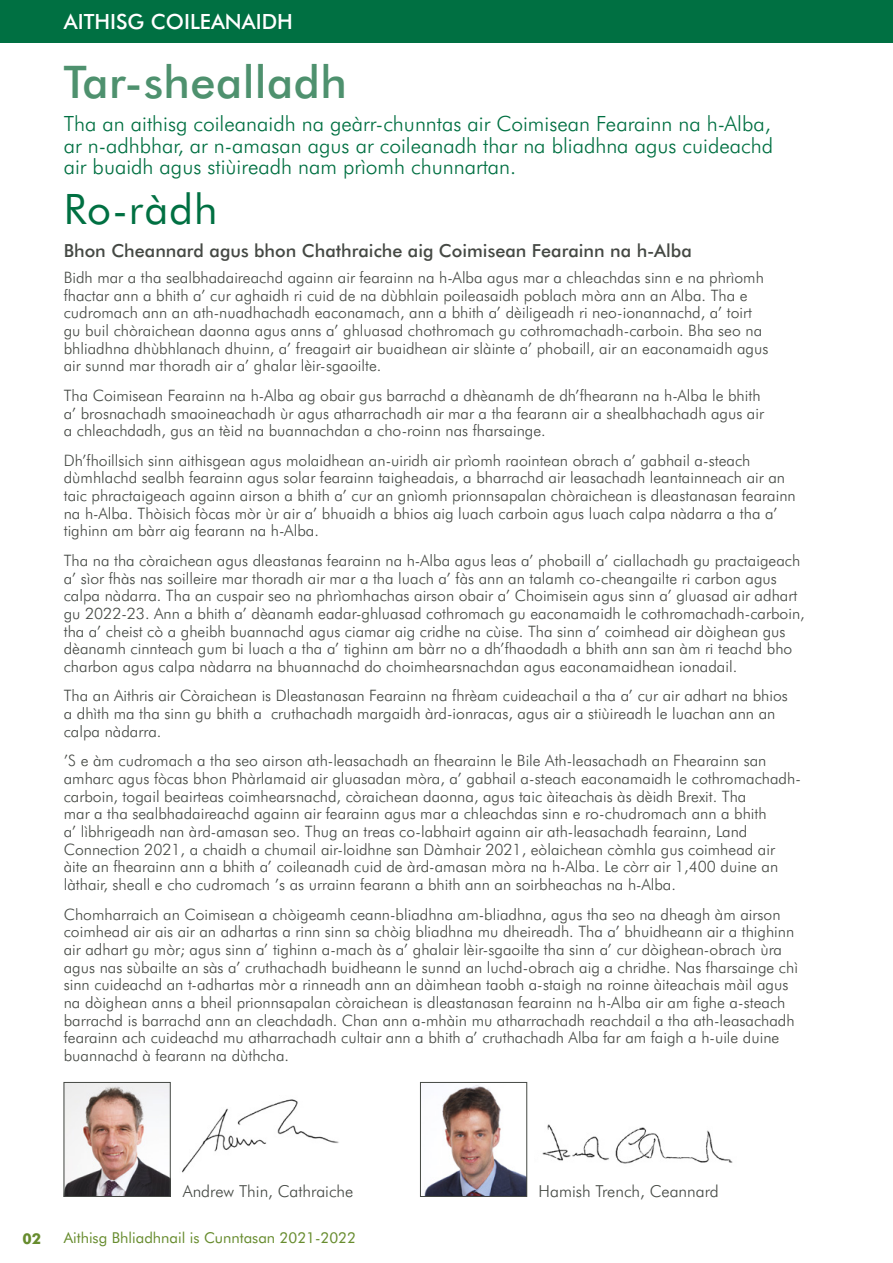
<style>
.page{position:relative;width:893px;height:1263px;background:#fff}
.page>*{position:absolute;margin:0;border:0;box-sizing:border-box;transform-origin:0 0}
.CHAPTER_heading{font:500 45px "Futura BT";letter-spacing:.01em;color:#4e916e}
.Heading{font:42px "Futura BT";letter-spacing:.02em;color:#007042}
.Section_Intro{font:300 21px/21.8px "Futura BT";color:#007042;text-align:justify}
.Section_heading{font:500 21px "Futura BT";color:#fff}
.Figure_heading{font:500 18px "Futura BT";color:#454944}
.Body{font:300 16.5px "Futura BT";color:#454944}
.Body-2{font:300 15.75px/17.7px "Futura BT";color:#454944}
.t1{font:15px "Futura BT";color:#678c2e}
.t2{font:700 15px "Futura BT";color:#678c2e}
</style>
<div class="page">
<div style="left:0;top:0;width:893px;height:43px;background:#007042"></div>
<img style="left:66px;top:1084px;width:102px;height:111px">
<div style="left:64px;top:1082px;width:106px;height:115px;border:1px solid #454944"></div>
<img style="left:182px;top:1099px;width:157px;height:74px">
<img style="left:424px;top:1085px;width:101px;height:110px">
<div style="left:420px;top:1082px;width:107px;height:115px;border:1px solid #454944"></div>
<img style="left:542px;top:1124px;width:191px;height:40px">
<h1 class="Section_heading" style="left:64px;top:9px;width:231px">AITHISG COILEANAIDH</h1>
<h1 class="CHAPTER_heading" style="left:64px;top:55px;width:285px">Tar-shealladh</h1>
<p class="Section_Intro" style="left:64px;top:112px;width:711px">Tha an aithisg coileanaidh na geàrr-chunntas air Coimisean Fearainn na h-Alba, ar n-adhbhar, ar n-amasan agus ar coileanadh thar na bliadhna agus cuideachd air buaidh agus stiùireadh nam prìomh chunnartan.</p>
<h1 class="Heading" style="left:64px;top:183px;width:155px">Ro-ràdh</h1>
<p class="Figure_heading" style="left:64px;top:239px;width:630px">Bhon Cheannard agus bhon Chathraiche aig Coimisean Fearainn na h-Alba</p>
<p class="Body-2" style="left:64px;top:268px;width:706px">Bidh mar a tha sealbhadaireachd againn air fearainn na h-Alba agus mar a chleachdas sinn e na phrìomh fhactar ann a bhith a’ cur aghaidh ri cuid de na dùbhlain poileasaidh poblach mòra ann an Alba. Tha e cudromach ann an ath-nuadhachadh eaconamach, ann a bhith a’ dèiligeadh ri neo-ionannachd, a’ toirt gu buil chòraichean daonna agus anns a’ ghluasad chothromach gu cothromachadh-carboin. Bha seo na bhliadhna dhùbhlanach dhuinn, a’ freagairt air buaidhean air slàinte a’ phobaill, air an eaconamaidh agus air sunnd mar thoradh air a’ ghalar lèir-sgaoilte.</p>
<p class="Body-2" style="left:64px;top:386px;width:702px">Tha Coimisean Fearainn na h-Alba ag obair gus barrachd a dhèanamh de dh’fhearann na h-Alba le bhith a’ brosnachadh smaoineachadh ùr agus atharrachadh air mar a tha fearann air a shealbhachadh agus air a chleachdadh, gus an tèid na buannachdan a cho-roinn nas fharsainge.</p>
<p class="Body-2" style="left:64px;top:451px;width:733px">Dh’fhoillsich sinn aithisgean agus molaidhean an-uiridh air prìomh raointean obrach a’ gabhail a-steach dùmhlachd sealbh fearainn agus solar fearainn taigheadais, a bharrachd air leasachadh leantainneach air an taic phractaigeach againn airson a bhith a’ cur an gnìomh prionnsapalan chòraichean is dleastanasan fearainn na h-Alba. Thòisich fòcas mòr ùr air a’ bhuaidh a bhios aig luach carboin agus luach calpa nàdarra a tha a’ tighinn am bàrr aig fearann na h-Alba.</p>
<p class="Body-2" style="left:64px;top:551px;width:742px">Tha na tha còraichean agus dleastanas fearainn na h-Alba agus leas a’ phobaill a’ ciallachadh gu practaigeach a’ sìor fhàs nas soilleire mar thoradh air mar a tha luach a’ fàs ann an talamh co-cheangailte ri carbon agus calpa nàdarra. Tha an cuspair seo na phrìomhachas airson obair a’ Choimisein agus sinn a’ gluasad air adhart gu 2022-23. Ann a bhith a’ dèanamh eadar-ghluasad cothromach gu eaconamaidh le cothromachadh-carboin, tha a’ cheist cò a gheibh buannachd agus ciamar aig cridhe na cùise. Tha sinn a’ coimhead air dòighean gus dèanamh cinnteach gum bi luach a tha a’ tighinn am bàrr no a dh’fhaodadh a bhith ann san àm ri teachd bho charbon agus calpa nàdarra na bhuannachd do choimhearsnachdan agus eaconamaidhean ionadail.</p>
<p class="Body-2" style="left:64px;top:687px;width:726px">Tha an Aithris air Còraichean is Dleastanasan Fearainn na fhrèam cuideachail a tha a’ cur air adhart na bhios a dhìth ma tha sinn gu bhith a cruthachadh margaidh àrd-ionracas, agus air a stiùireadh le luachan ann an calpa nàdarra.</p>
<p class="Body-2" style="left:64px;top:752px;width:738px">’S e àm cudromach a tha seo airson ath-leasachadh an fhearainn le Bile Ath-leasachadh an Fhearainn san amharc agus fòcas bhon Phàrlamaid air gluasadan mòra, a’ gabhail a-steach eaconamaidh le cothromachadh&shy;carboin, togail beairteas coimhearsnachd, còraichean daonna, agus taic àiteachais às dèidh Brexit. Tha<br>mar a tha sealbhadaireachd againn air fearainn agus mar a chleachdas sinn e ro-chudromach ann a bhith<br>a’ lìbhrigeadh nan àrd-amasan seo. Thug an treas co-labhairt againn air ath-leasachadh fearainn, Land Connection 2021, a chaidh a chumail air-loidhne san Dàmhair 2021, eòlaichean còmhla gus coimhead air àite an fhearainn ann a bhith a’ coileanadh cuid de àrd-amasan mòra na h-Alba. Le còrr air 1,400 duine an làthair, sheall e cho cudromach ’s as urrainn fearann a bhith ann an soirbheachas na h-Alba.</p>
<p class="Body-2" style="left:64px;top:905px;width:736px">Chomharraich an Coimisean a chòigeamh ceann-bliadhna am-bliadhna, agus tha seo na dheagh àm airson coimhead air ais air an adhartas a rinn sinn sa chòig bliadhna mu dheireadh. Tha a’ bhuidheann air a thighinn air adhart gu mòr; agus sinn a’ tighinn a-mach às a’ ghalair lèir-sgaoilte tha sinn a’ cur dòighean-obrach ùra agus nas sùbailte an sàs a’ cruthachadh buidheann le sunnd an luchd-obrach aig a chridhe. Nas fharsainge chì sinn cuideachd an t-adhartas mòr a rinneadh ann an dàimhean taobh a-staigh na roinne àiteachais màil agus na dòighean anns a bheil prionnsapalan còraichean is dleastanasan fearainn na h-Alba air am fighe a-steach barrachd is barrachd ann an cleachdadh. Chan ann a-mhàin mu atharrachadh reachdail a tha ath-leasachadh fearainn ach cuideachd mu atharrachadh cultair ann a bhith a’ cruthachadh Alba far am faigh a h-uile duine buannachd à fearann na dùthcha.</p>
<p class="Body" style="left:183px;top:1180px;width:172px">Andrew Thin, Cathraiche</p>
<p class="Body" style="left:539px;top:1180px;width:182px">Hamish Trench, Ceannard</p>
<p class="t2" style="left:23px;top:1229px;width:20px">02</p>
<p class="t1" style="left:64px;top:1229px;width:294px">Aithisg Bhliadhnail is Cunntasan 2021-2022</p>
</div>
